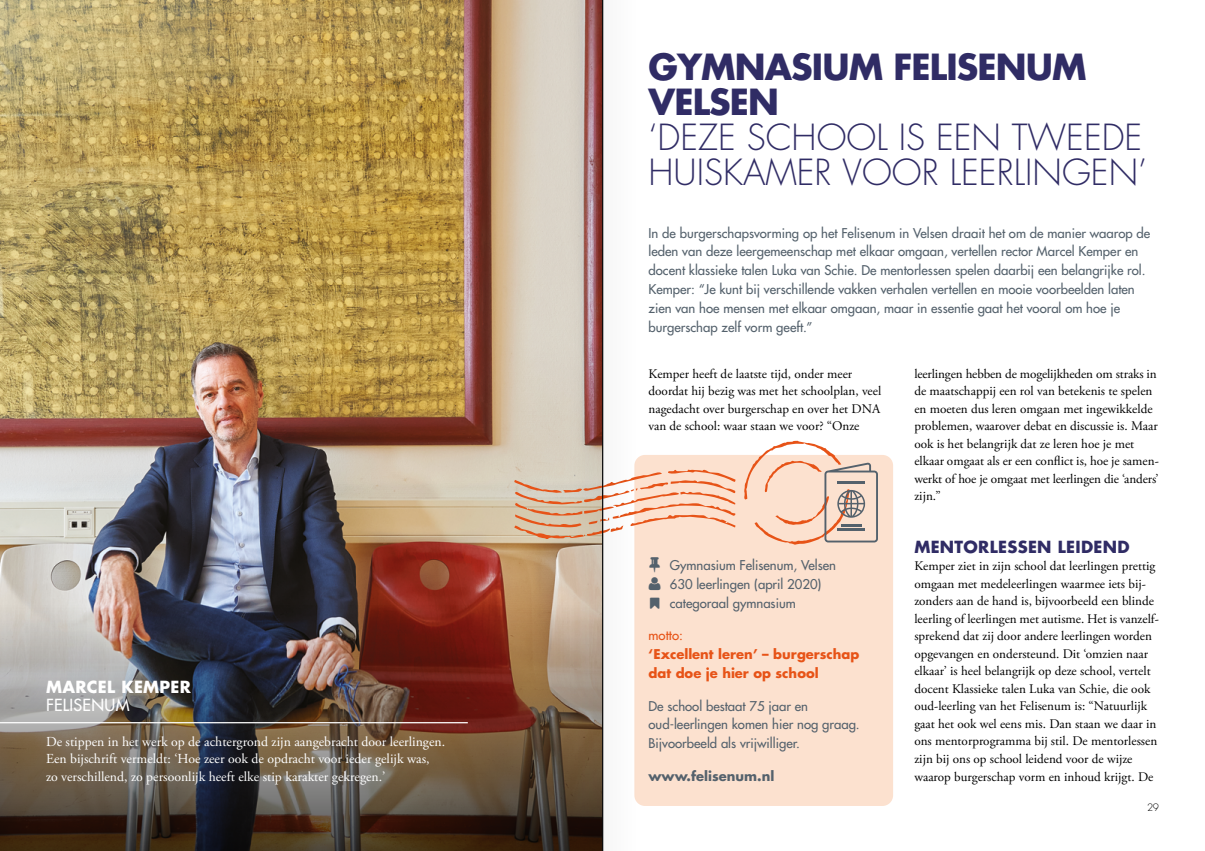
<style>
.page{position:relative;width:1205px;height:851px;background:#fff}
.page>*{position:absolute;margin:0;border:0;box-sizing:border-box;transform-origin:0 0}
.t1{font:300 35px/35px "Futura Std";color:#302c65}
.t2{font:700 35px/35px "Futura Std";letter-spacing:-.025em;color:#302c65}
.t3{font:700 16.25px "Futura Std";letter-spacing:.02em;color:#302c65}
.t4{font:700 16.25px "Futura Std";letter-spacing:.02em;color:#fff}
.t5{font:500 16.25px "Futura Std";letter-spacing:.02em;color:#fff}
.t6{font:13.75px/17.5px "Adobe Garamond Pro";color:#fff}
.t7{font:13.12px/17.5px "Adobe Garamond Pro";color:#000}
.t8{font:500 13.12px/18.8px "Futura Std";color:#54616c}
.t9{font:700 13.12px/18.8px "Futura Std";color:#e75317}
.t10{font:700 13.12px "Futura Std";color:#54616c}
.t11{font:500 13.12px "Futura Std";color:#e75317}
.t12{font:300 10px "Futura Std";color:#000}
</style>
<div class="page">
<img style="left:0;top:0;width:567px;height:602px">
<img style="left:0;top:602px;width:567px;height:248px">
<hr style="left:0;top:722px;width:468px;height:1px;background:#fff">
<div style="left:634px;top:455px;width:259px;height:350px;background:#fce1cf;border-radius:11px"></div>
<svg style="left:514px;top:469px;width:221px;height:70px"></svg>
<svg style="left:744px;top:440px;width:134px;height:104px"></svg>
<hr style="left:837px;top:528px;width:28px;height:3px;background:#54616c">
<hr style="left:841px;top:524px;width:20px;height:2px;background:#54616c">
<hr style="left:837px;top:481px;width:28px;height:2px;background:#54616c">
<svg style="left:567px;top:0;width:35px;height:850px;background:#b1998d"></svg>
<svg style="left:603px;top:0;width:35px;height:850px"></svg>
<hr style="left:602px;top:0;width:1px;height:850px;background:#000">
<p class="t4" style="left:46px;top:676px;width:146px">MARCEL KEMPER</p>
<p class="t5" style="left:46px;top:694px;width:85px">FELISENUM</p>
<p class="t6" style="left:46px;top:732px;width:401px">De stippen in het werk op de achtergrond zijn aangebracht door leerlingen.<br>Een bijschrift vermeldt: ‘Hoe zeer ook de opdracht voor ieder gelijk was,<br>zo verschillend, zo persoonlijk heeft elke stip karakter gekregen.’</p>
<h1 class="t2" style="left:648px;top:49px;width:439px">GYMNASIUM FELISENUM<br>VELSEN</h1>
<h1 class="t1" style="left:648px;top:121px;width:500px">‘DEZE SCHOOL IS EEN TWEEDE<br>HUISKAMER VOOR LEERLINGEN’</h1>
<p class="t8" style="left:648px;top:223px;width:503px">In de burgerschapsvorming op het Felisenum in Velsen draait het om de manier waarop de leden van deze leergemeenschap met elkaar omgaan, vertellen rector Marcel Kemper en docent klassieke talen Luka van Schie. De mentorlessen spelen daarbij een belangrijke rol.<br>Kemper: “Je kunt bij verschillende vakken verhalen vertellen en mooie voorbeelden laten zien van hoe mensen met elkaar omgaan, maar in essentie gaat het vooral om hoe je burgerschap zelf vorm geeft.”</p>
<p class="t7" style="left:648px;top:365px;width:234px">Kemper heeft de laatste tijd, onder meer doordat hij bezig was met het schoolplan, veel nagedacht over burgerschap en over het DNA van de school: waar staan we voor? “Onze</p>
<p class="t7" style="left:914px;top:365px;width:246px">leerlingen hebben de mogelijkheden om straks in de maatschappij een rol van betekenis te spelen en moeten dus leren omgaan met ingewikkelde problemen, waarover debat en discussie is. Maar ook is het belangrijk dat ze leren hoe je met elkaar omgaat als er een conflict is, hoe je samen&shy;werkt of hoe je omgaat met leerlingen die ‘anders’ zijn.”</p>
<p class="t3" style="left:914px;top:536px;width:217px">MENTORLESSEN LEIDEND</p>
<p class="t7" style="left:914px;top:558px;width:246px">Kemper ziet in zijn school dat leerlingen prettig omgaan met medeleerlingen waarmee iets bij&shy;zonders aan de hand is, bijvoorbeeld een blinde leerling of leerlingen met autisme. Het is vanzelf&shy;sprekend dat zij door andere leerlingen worden opgevangen en ondersteund. Dit ‘omzien naar elkaar’ is heel belangrijk op deze school, vertelt docent Klassieke talen Luka van Schie, die ook oud-leerling van het Felisenum is: “Natuurlijk gaat het ook wel eens mis. Dan staan we daar in ons mentorprogramma bij stil. De mentorlessen zijn bij ons op school leidend voor de wijze waarop burgerschap vorm en inhoud krijgt. De</p>
<p class="t8" style="left:670px;top:556px;width:168px">Gymnasium Felisenum, Velsen<br>630 leerlingen (april 2020) categoraal gymnasium</p>
<p class="t11" style="left:648px;top:627px;width:36px">motto:</p>
<p class="t9" style="left:648px;top:644px;width:212px">‘Excellent leren’ – burgerschap dat doe je hier op school</p>
<p class="t8" style="left:648px;top:696px;width:213px">De school bestaat 75 jaar en oud-leerlingen komen hier nog graag.<br>Bijvoorbeeld als vrijwilliger.</p>
<p class="t10" style="left:648px;top:766px;width:127px">www.felisenum.nl</p>
<p class="t12" style="left:1147px;top:801px;width:13px">29</p>
</div>
